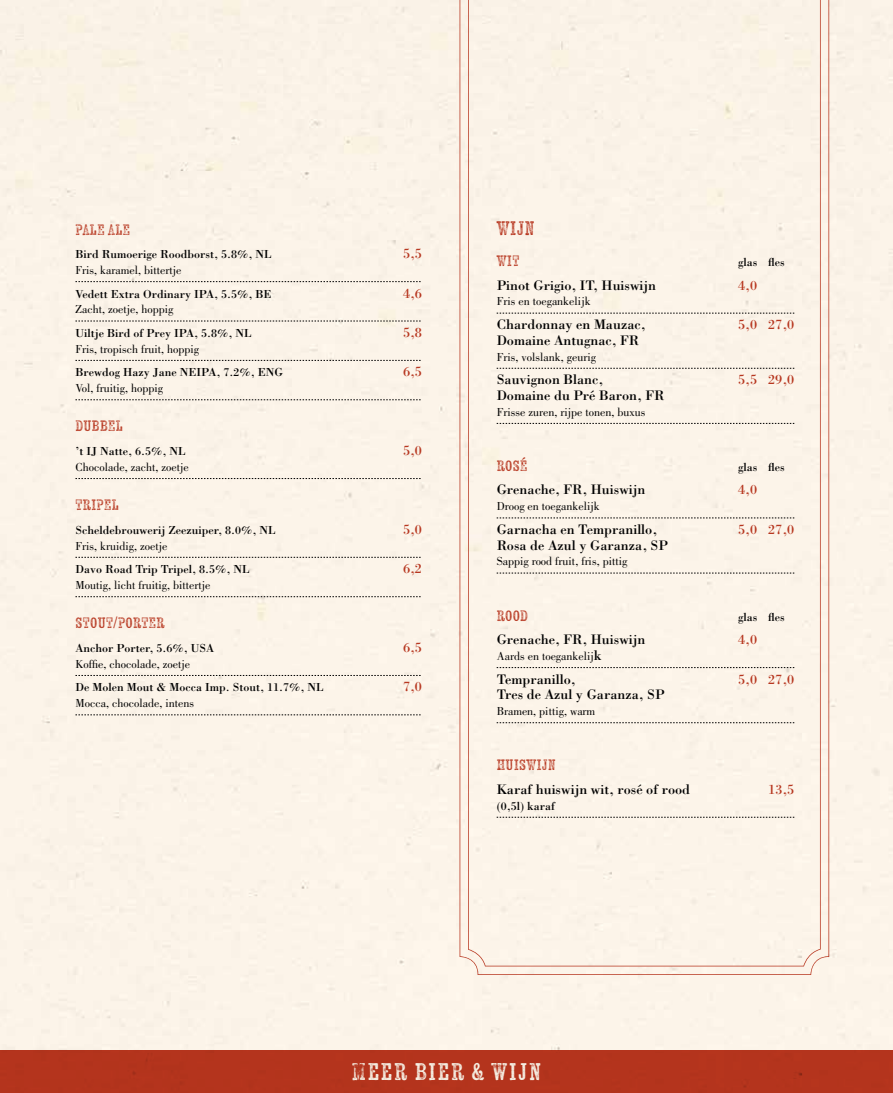
<style>
.page{position:relative;width:893px;height:1093px;background:#fff}
.page>*{position:absolute;margin:0;border:0;box-sizing:border-box;transform-origin:0 0}
.t1{font:24px "Kiln Serif";letter-spacing:.07em;color:#f6f0e4}
.t2{font:19.5px "Kiln Serif";color:#b73720}
.t3{font:15px "Kiln Serif";letter-spacing:.03em;color:#b73720}
.t4{font:14.25px "Bodoni";color:#000}
.t5{font:14.25px "Bodoni";color:#b73720}
.t6{font:12px "Bodoni";color:#000}
.t7{font:12px "Bodoni";color:#000}
.s1{font-size:14.25px}
</style>
<div class="page">
<div style="left:0;top:0;width:893px;height:1050px;background:#fcf4e9"></div>
<div style="left:0;top:1050px;width:893px;height:43px;background:#b73720"></div>
<svg style="left:460px;top:0;width:369px;height:975px;background:#f5e2d6"></svg>
<div style="left:468px;top:0;width:353px;height:966px;background:#fcf4e9"></div>
<svg style="left:75px;top:281px;width:346px;height:1px"></svg>
<svg style="left:75px;top:321px;width:346px;height:1px"></svg>
<svg style="left:75px;top:360px;width:346px;height:1px"></svg>
<svg style="left:75px;top:399px;width:346px;height:1px"></svg>
<svg style="left:75px;top:478px;width:346px;height:1px"></svg>
<svg style="left:75px;top:557px;width:346px;height:1px"></svg>
<svg style="left:75px;top:596px;width:346px;height:1px"></svg>
<svg style="left:75px;top:675px;width:346px;height:1px"></svg>
<svg style="left:75px;top:714px;width:346px;height:1px"></svg>
<svg style="left:497px;top:313px;width:297px;height:1px"></svg>
<svg style="left:497px;top:368px;width:297px;height:1px"></svg>
<svg style="left:497px;top:423px;width:297px;height:1px"></svg>
<svg style="left:497px;top:518px;width:297px;height:1px"></svg>
<svg style="left:497px;top:573px;width:297px;height:1px"></svg>
<svg style="left:497px;top:667px;width:297px;height:1px"></svg>
<svg style="left:497px;top:722px;width:297px;height:1px"></svg>
<svg style="left:497px;top:817px;width:297px;height:1px"></svg>
<p class="t3" style="left:75px;top:220px;width:56px">PALE ALE</p>
<p class="t7" style="left:75px;top:247px;width:197px">Bird Rumoerige Roodborst, 5.8%, NL</p>
<p class="t5" style="left:403px;top:245px;width:20px">5,5</p>
<p class="t6" style="left:75px;top:263px;width:107px">Fris, karamel, bittertje</p>
<p class="t7" style="left:75px;top:286px;width:198px">Vedett Extra Ordinary IPA, 5.5%, BE</p>
<p class="t5" style="left:403px;top:284px;width:20px">4,6</p>
<p class="t6" style="left:75px;top:303px;width:99px">Zacht, zoetje, hoppig</p>
<p class="t7" style="left:75px;top:326px;width:177px">Uiltje Bird of Prey IPA, 5.8%, NL</p>
<p class="t5" style="left:403px;top:323px;width:20px">5,8</p>
<p class="t6" style="left:75px;top:342px;width:125px">Fris, tropisch fruit, hoppig</p>
<p class="t7" style="left:75px;top:365px;width:209px">Brewdog Hazy Jane NEIPA, 7.2%, ENG</p>
<p class="t5" style="left:403px;top:363px;width:20px">6,5</p>
<p class="t6" style="left:75px;top:381px;width:89px">Vol, fruitig, hoppig</p>
<p class="t3" style="left:75px;top:417px;width:49px">DUBBEL</p>
<p class="t7" style="left:75px;top:444px;width:111px">’t IJ Natte, 6.5%, NL</p>
<p class="t5" style="left:403px;top:442px;width:20px">5,0</p>
<p class="t6" style="left:75px;top:460px;width:115px">Chocolade, zacht, zoetje</p>
<p class="t3" style="left:75px;top:495px;width:45px">TRIPEL</p>
<p class="t7" style="left:75px;top:522px;width:202px">Scheldebrouwerij Zeezuiper, 8.0%, NL</p>
<p class="t5" style="left:403px;top:520px;width:20px">5,0</p>
<p class="t6" style="left:75px;top:539px;width:93px">Fris, kruidig, zoetje</p>
<p class="t7" style="left:75px;top:562px;width:175px">Davo Road Trip Tripel, 8.5%, NL</p>
<p class="t5" style="left:403px;top:560px;width:20px">6,2</p>
<p class="t6" style="left:75px;top:578px;width:137px">Moutig, licht fruitig, bittertje</p>
<p class="t3" style="left:75px;top:614px;width:90px">STOUT/PORTER</p>
<p class="t7" style="left:75px;top:641px;width:140px">Anchor Porter, 5.6%, USA</p>
<p class="t5" style="left:403px;top:638px;width:20px">6,5</p>
<p class="t6" style="left:75px;top:657px;width:116px">Koffie, chocolade, zoetje</p>
<p class="t7" style="left:75px;top:680px;width:249px">De Molen Mout &amp; Mocca Imp. Stout, 11.7%, NL</p>
<p class="t5" style="left:403px;top:678px;width:20px">7,0</p>
<p class="t6" style="left:75px;top:696px;width:120px">Mocca, chocolade, intens</p>
<h2 class="t2" style="left:497px;top:215px;width:39px">WIJN</h2>
<p class="t3" style="left:497px;top:251px;width:24px">WIT</p>
<p class="t7" style="left:738px;top:255px;width:48px">glas fles</p>
<p class="t4" style="left:497px;top:276px;width:161px">Pinot Grigio, IT, Huiswijn</p>
<p class="t5" style="left:738px;top:276px;width:20px">4,0</p>
<p class="t6" style="left:497px;top:295px;width:95px">Fris en toegankelijk</p>
<p class="t4" style="left:497px;top:316px;width:150px">Chardonnay en Mauzac,</p>
<p class="t5" style="left:738px;top:316px;width:58px">5,0 27,0</p>
<p class="t4" style="left:497px;top:331px;width:144px">Domaine Antugnac, FR</p>
<p class="t6" style="left:497px;top:350px;width:101px">Fris, volslank, geurig</p>
<p class="t4" style="left:497px;top:371px;width:108px">Sauvignon Blanc,</p>
<p class="t5" style="left:738px;top:371px;width:58px">5,5 29,0</p>
<p class="t4" style="left:497px;top:386px;width:169px">Domaine du Pré Baron, FR</p>
<p class="t6" style="left:497px;top:405px;width:150px">Frisse zuren, rijpe tonen, buxus</p>
<p class="t3" style="left:497px;top:456px;width:32px">ROSÉ</p>
<p class="t7" style="left:738px;top:459px;width:48px">glas fles</p>
<p class="t4" style="left:497px;top:481px;width:150px">Grenache, FR, Huiswijn</p>
<p class="t5" style="left:738px;top:481px;width:20px">4,0</p>
<p class="t6" style="left:497px;top:499px;width:105px">Droog en toegankelijk</p>
<p class="t4" style="left:497px;top:520px;width:162px">Garnacha en Tempranillo,</p>
<p class="t5" style="left:738px;top:520px;width:58px">5,0 27,0</p>
<p class="t4" style="left:497px;top:536px;width:173px">Rosa de Azul y Garanza, SP</p>
<p class="t6" style="left:497px;top:555px;width:132px">Sappig rood fruit, fris, pittig</p>
<p class="t3" style="left:497px;top:606px;width:33px">ROOD</p>
<p class="t7" style="left:738px;top:609px;width:48px">glas fles</p>
<p class="t4" style="left:497px;top:631px;width:150px">Grenache, FR, Huiswijn</p>
<p class="t5" style="left:738px;top:631px;width:20px">4,0</p>
<p class="t6" style="left:497px;top:649px;width:107px">Aards en toegankelij<span class="s1">k</span></p>
<p class="t4" style="left:497px;top:670px;width:80px">Tempranillo,</p>
<p class="t5" style="left:738px;top:670px;width:58px">5,0 27,0</p>
<p class="t4" style="left:497px;top:686px;width:169px">Tres de Azul y Garanza, SP</p>
<p class="t6" style="left:497px;top:704px;width:100px">Bramen, pittig, warm</p>
<p class="t3" style="left:497px;top:755px;width:60px">HUISWIJN</p>
<p class="t4" style="left:497px;top:780px;width:195px">Karaf huiswijn wit, rosé of rood</p>
<p class="t5" style="left:768px;top:780px;width:28px">13,5</p>
<p class="t7" style="left:497px;top:798px;width:60px">(0,5l) karaf</p>
<h1 class="t1" style="left:352px;top:1056px;width:191px">MEER BIER &amp; WIJN</h1>
</div>
